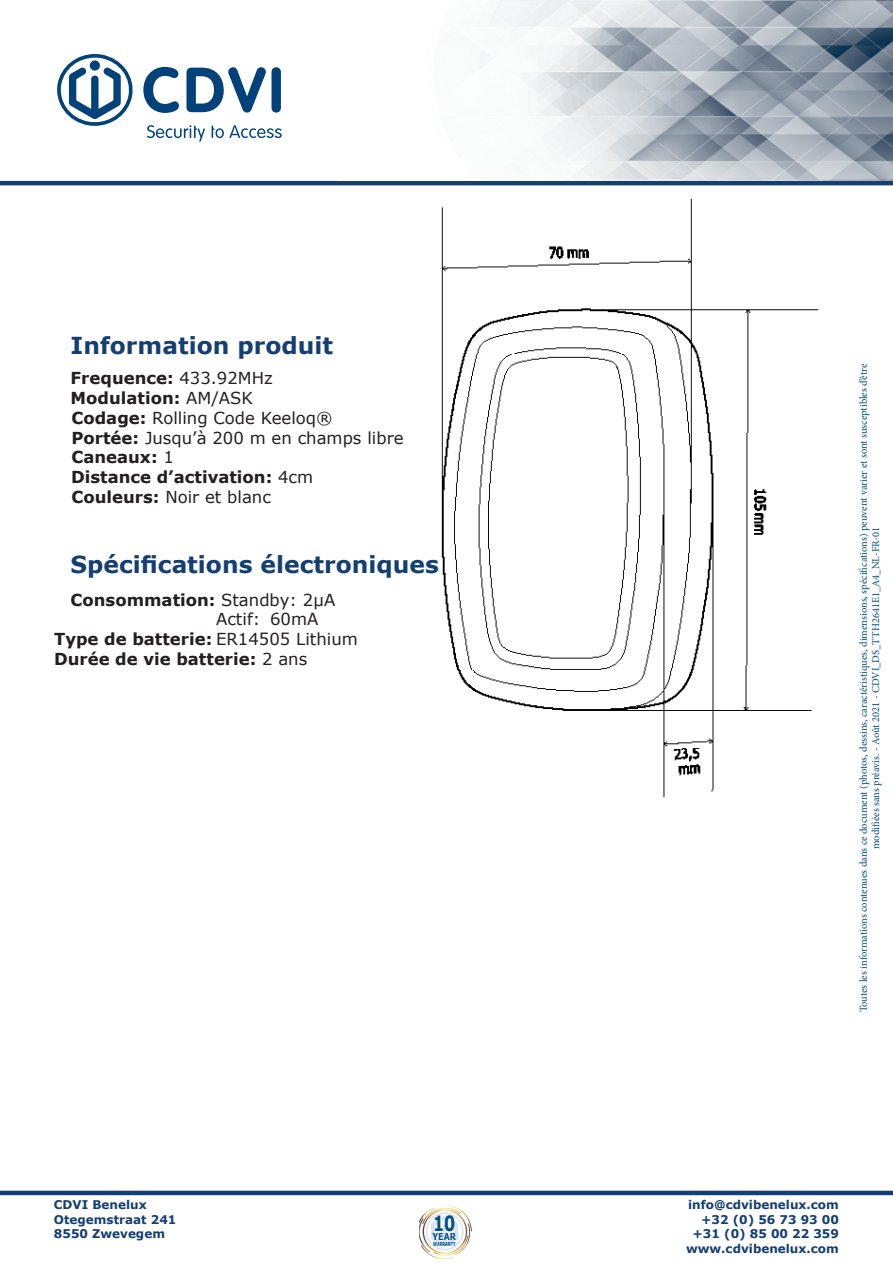
<style>
.page{position:relative;width:893px;height:1263px;background:#fff}
.page>*{position:absolute;margin:0;border:0;box-sizing:border-box;transform-origin:0 0}
.t1{font:700 23.4px "Verdana";color:#143f72}
.t2{font:700 21px "Verdana";color:#014f85;scale:.75 1}
.t3{font:700 16.5px/19.8px "Verdana";color:#231f20}
.t4{font:16.5px "Verdana";color:#231f20}
.t5{font:700 12px/14.4px "Verdana";color:#143f72}
.t6{font:10.5px/12.6px "Minion Pro";color:#014d7f;text-align:center}
.t7{font:700 9.6px "Verdana";color:#014f85;scale:.82 1}
.t8{font:700 5.55px "Verdana";color:#014f85;scale:.62 1}
.s1{font-weight:400}
</style>
<div class="page">
<hr style="left:0;top:1191px;width:893px;height:4px;background:#143f72">
<svg style="left:57px;top:54px;width:76px;height:72px"></svg>
<svg style="left:147px;top:125px;width:58px;height:17px"></svg>
<svg style="left:212px;top:125px;width:70px;height:13px"></svg>
<svg style="left:143px;top:67px;width:36px;height:46px"></svg>
<svg style="left:186px;top:67px;width:80px;height:46px"></svg>
<div style="left:272px;top:67px;width:9px;height:46px;background:#004279;border-radius:5px"></div>
<svg style="left:419px;top:1205px;width:53px;height:54px"></svg>
<hr style="left:0;top:181px;width:893px;height:4px;background:#143f72">
<img style="left:479px;top:0;width:414px;height:181px">
<img style="left:441px;top:198px;width:378px;height:600px">
<h1 class="t1" style="left:71px;top:329px;width:264px">Information produit</h1>
<p class="t3" style="left:71px;top:368px;width:334px">Frequence: <span class="s1">433.92MHz<br></span>Modulation: <span class="s1">AM/ASK<br></span>Codage: <span class="s1">Rolling Code Keeloq®<br></span>Portée: <span class="s1">Jusqu’à 200 m en champs libre<br></span>Caneaux: <span class="s1">1<br></span>Distance d’activation: <span class="s1">4cm<br></span>Couleurs: <span class="s1">Noir et blanc</span></p>
<h1 class="t1" style="left:71px;top:548px;width:370px">Spécifications électroniques</h1>
<p class="t3" style="left:71px;top:589px;width:266px">Consommation: <span class="s1">Standby: 2µA</span></p>
<p class="t4" style="left:216px;top:608px;width:104px">Actif: 60mA</p>
<p class="t3" style="left:54px;top:629px;width:305px">Type de batterie: <span class="s1">ER14505 Lithium</span></p>
<p class="t3" style="left:54px;top:649px;width:255px">Durée de vie batterie: <span class="s1">2 ans</span></p>
<p class="t6" style="left:857px;top:1012px;width:650px;rotate:-90deg">Toutes les informations contenues dans ce document (photos, dessins, caractéristiques, dimensions, spécifications) peuvent varier et sont susceptibles d’être modifiées sans préavis. - Août 2021 - CDVI_DS_TTH2641E1_A4_NL-FR-01</p>
<p class="t5" style="left:54px;top:1197px;width:124px">CDVI Benelux<br>Otegemstraat 241<br>8550 Zwevegem</p>
<p class="t5" style="left:686px;top:1197px;width:154px;text-align:right">info@cdvibenelux.com +32 (0) 56 73 93 00 +31 (0) 85 00 22 359 www.cdvibenelux.com</p>
<p class="t2" style="left:433px;top:1209px;width:31px">10</p>
<p class="t8" style="left:433px;top:1240px;width:38px">WARRANTY</p>
<p class="t7" style="left:432px;top:1230px;width:30px">YEAR</p>
</div>
